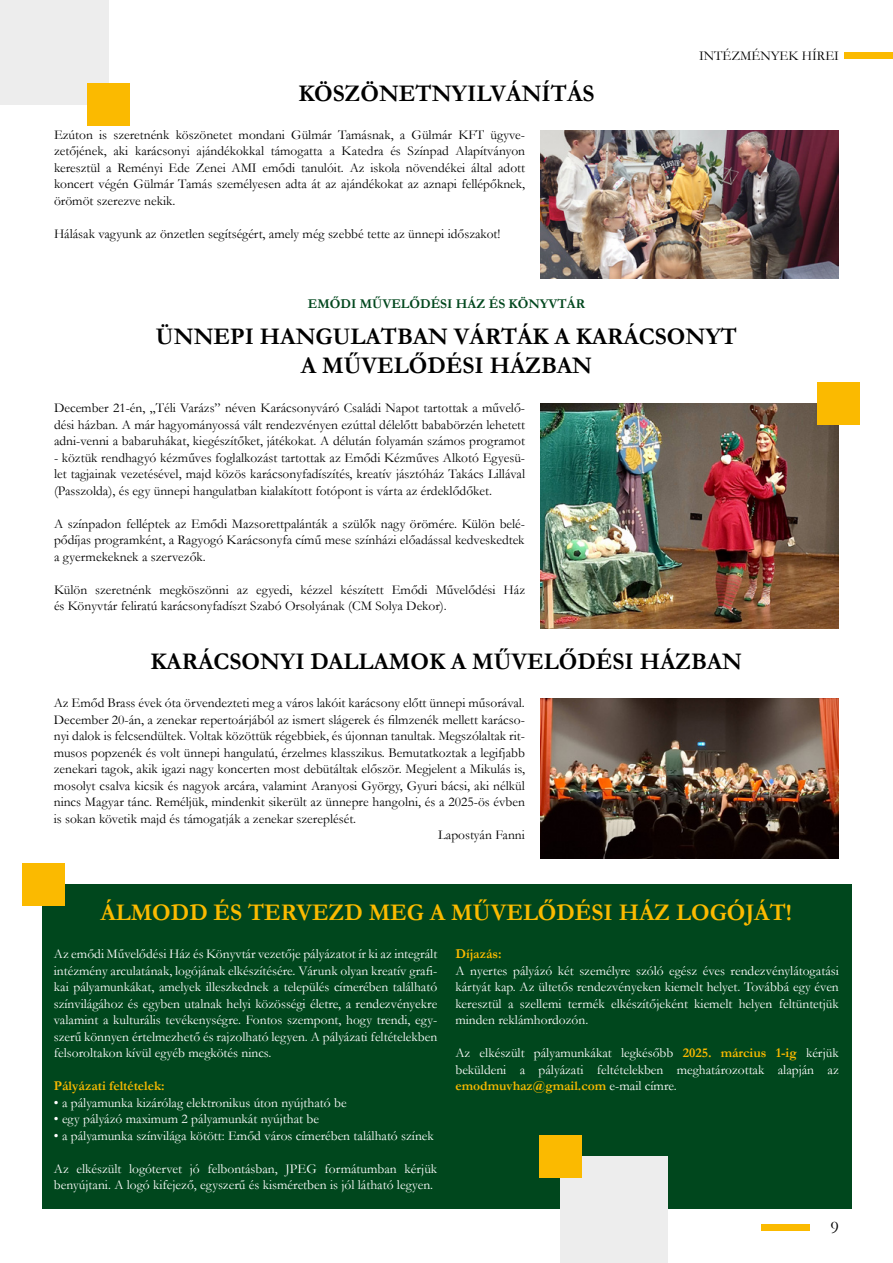
<style>
.page{position:relative;width:893px;height:1263px;background:#fff}
.page>*{position:absolute;margin:0;border:0;box-sizing:border-box;transform-origin:0 0}
.t1{font:700 24px/28.8px "Garamond";color:#000;text-align:center}
.t2{font:700 24px "Garamond";color:#fbba00}
.t3{font:18px "Garamond";color:#000}
.t4{font:13.5px/16.5px "Garamond";color:#000;text-align:justify}
.t5{font:13.5px/16.5px "Garamond";color:#fff;text-align:justify}
.t6{font:700 13.5px "Garamond";color:#00471d}
.t7{font:700 13.5px "Garamond";color:#fbba00}
.s1{font-weight:700;color:#fbba00}
</style>
<div class="page">
<div style="left:762px;top:1224px;width:48px;height:7px;background:#fbba00"></div>
<div style="left:845px;top:52px;width:48px;height:7px;background:#fbba00"></div>
<img style="left:541px;top:130px;width:298px;height:149px">
<img style="left:540px;top:698px;width:299px;height:160px">
<img style="left:541px;top:403px;width:298px;height:225px">
<div style="left:42px;top:884px;width:810px;height:325px;background:#00471d"></div>
<div style="left:0;top:0;width:108px;height:105px;background:#ededed"></div>
<div style="left:560px;top:1156px;width:107px;height:107px;background:#ededed"></div>
<div style="left:87px;top:84px;width:43px;height:42px;background:#fbba00"></div>
<div style="left:22px;top:863px;width:43px;height:43px;background:#fbba00"></div>
<div style="left:817px;top:382px;width:43px;height:43px;background:#fbba00"></div>
<div style="left:539px;top:1135px;width:42px;height:43px;background:#fbba00"></div>
<h1 class="t1" style="left:298px;top:79px;width:298px">KÖSZÖNETNYILVÁNÍTÁS</h1>
<p class="t4" style="left:54px;top:126px;width:473px">Ezúton is szeretnénk köszönetet mondani Gülmár Tamásnak, a Gülmár KFT ügyve&shy;zetőjének, aki karácsonyi ajándékokkal támogatta a Katedra és Színpad Alapítványon keresztül a Reményi Ede Zenei AMI emődi tanulóit. Az iskola növendékei által adott koncert végén Gülmár Tamás személyesen adta át az ajándékokat az aznapi fellépőknek, örömöt szerezve nekik.</p>
<p class="t4" style="left:54px;top:225px;width:448px">Hálásak vagyunk az önzetlen segítségért, amely még szebbé tette az ünnepi időszakot!</p>
<p class="t6" style="left:308px;top:295px;width:279px">EMŐDI MŰVELŐDÉSI HÁZ ÉS KÖNYVTÁR</p>
<p class="t4" style="left:699px;top:47px;width:141px">INTÉZMÉNYEK HÍREI</p>
<h1 class="t1" style="left:156px;top:322px;width:582px">ÜNNEPI HANGULATBAN VÁRTÁK A KARÁCSONYT<br>A MŰVELŐDÉSI HÁZBAN</h1>
<p class="t4" style="left:54px;top:399px;width:473px">December 21-én, „Téli Varázs” néven Karácsonyváró Családi Napot tartottak a művelő&shy;dési házban. A már hagyományossá vált rendezvényen ezúttal délelőtt bababörzén lehetett adni-venni a babaruhákat, kiegészítőket, játékokat. A délután folyamán számos programot</p>
<p class="t4" style="left:54px;top:449px;width:473px">- köztük rendhagyó kézműves foglalkozást tartottak az Emődi Kézműves Alkotó Egyesü&shy;let tagjainak vezetésével, majd közös karácsonyfadíszítés, kreatív jásztóház Takács Lillával (Passzolda), és egy ünnepi hangulatban kialakított fotópont is várta az érdeklődőket.</p>
<p class="t4" style="left:54px;top:515px;width:473px">A színpadon felléptek az Emődi Mazsorettpalánták a szülők nagy örömére. Külön belé&shy;pődíjas programként, a Ragyogó Karácsonyfa című mese színházi előadással kedveskedtek a gyermekeknek a szervezők.</p>
<p class="t4" style="left:54px;top:581px;width:473px">Külön szeretnénk megköszönni az egyedi, kézzel készített Emődi Művelődési Ház és Könyvtár feliratú karácsonyfadíszt Szabó Orsolyának (CM Solya Dekor).</p>
<h1 class="t1" style="left:150px;top:647px;width:593px">KARÁCSONYI DALLAMOK A MŰVELŐDÉSI HÁZBAN</h1>
<p class="t4" style="left:54px;top:694px;width:473px">Az Emőd Brass évek óta örvendezteti meg a város lakóit karácsony előtt ünnepi műsorával.</p>
<p class="t4" style="left:54px;top:711px;width:473px">December 20-án, a zenekar repertoárjából az ismert slágerek és filmzenék mellett karácso-</p>
<p class="t4" style="left:54px;top:727px;width:473px">nyi dalok is felcsendültek. Voltak közöttük régebbiek, és újonnan tanultak. Megszólaltak rit-</p>
<p class="t4" style="left:54px;top:744px;width:473px">musos popzenék és volt ünnepi hangulatú, érzelmes klasszikus. Bemutatkoztak a legifjabb</p>
<p class="t4" style="left:54px;top:760px;width:473px">zenekari tagok, akik igazi nagy koncerten most debütáltak először. Megjelent a Mikulás is,</p>
<p class="t4" style="left:54px;top:777px;width:473px">mosolyt csalva kicsik és nagyok arcára, valamint Aranyosi György, Gyuri bácsi, aki nélkül</p>
<p class="t4" style="left:54px;top:793px;width:473px">nincs Magyar tánc. Reméljük, mindenkit sikerült az ünnepre hangolni, és a 2025-ös évben</p>
<p class="t4" style="left:54px;top:810px;width:304px">is sokan követik majd és támogatják a zenekar szereplését.</p>
<p class="t4" style="left:438px;top:826px;width:88px">Lapostyán Fanni</p>
<h1 class="t2" style="left:100px;top:896px;width:693px">ÁLMODD ÉS TERVEZD MEG A MŰVELŐDÉSI HÁZ LOGÓJÁT!</h1>
<p class="t5" style="left:54px;top:945px;width:385px">Az emődi Művelődési Ház és Könyvtár vezetője pályázatot ír ki az integrált intézmény arculatának, logójának elkészítésére. Várunk olyan kreatív grafi&shy;kai pályamunkákat, amelyek illeszkednek a település címerében található színvilágához és egyben utalnak helyi közösségi életre, a rendezvényekre valamint a kulturális tevékenységre. Fontos szempont, hogy trendi, egy&shy;szerű könnyen értelmezhető és rajzolható legyen. A pályázati feltételekben felsoroltakon kívül egyéb megkötés nincs.</p>
<p class="t7" style="left:54px;top:1077px;width:112px">Pályázati feltételek:</p>
<p class="t5" style="left:54px;top:1094px;width:294px">• a pályamunka kizárólag elektronikus úton nyújtható be</p>
<p class="t5" style="left:54px;top:1110px;width:267px">• egy pályázó maximum 2 pályamunkát nyújthat be</p>
<p class="t5" style="left:54px;top:1127px;width:381px">• a pályamunka színvilága kötött: Emőd város címerében található színek</p>
<p class="t5" style="left:54px;top:1160px;width:385px">Az elkészült logótervet jó felbontásban, JPEG formátumban kérjük benyújtani. A logó kifejező, egyszerű és kisméretben is jól látható legyen.</p>
<p class="t7" style="left:455px;top:945px;width:48px">Díjazás:</p>
<p class="t5" style="left:455px;top:962px;width:385px">A nyertes pályázó két személyre szóló egész éves rendezvénylátogatási kártyát kap. Az ültetős rendezvényeken kiemelt helyet. Továbbá egy éven keresztül a szellemi termék elkészítőjeként kiemelt helyen feltüntetjük minden reklámhordozón.</p>
<p class="t5" style="left:455px;top:1044px;width:385px">Az elkészült pályamunkákat legkésőbb <span class="s1">2025. március 1-ig</span> kérjük beküldeni a pályázati feltételekben meghatározottak alapján az <span class="s1">emodmuvhaz@gmail.com</span> e-mail címre.</p>
<h2 class="t3" style="left:830px;top:1215px;width:10px">9</h2>
</div>
